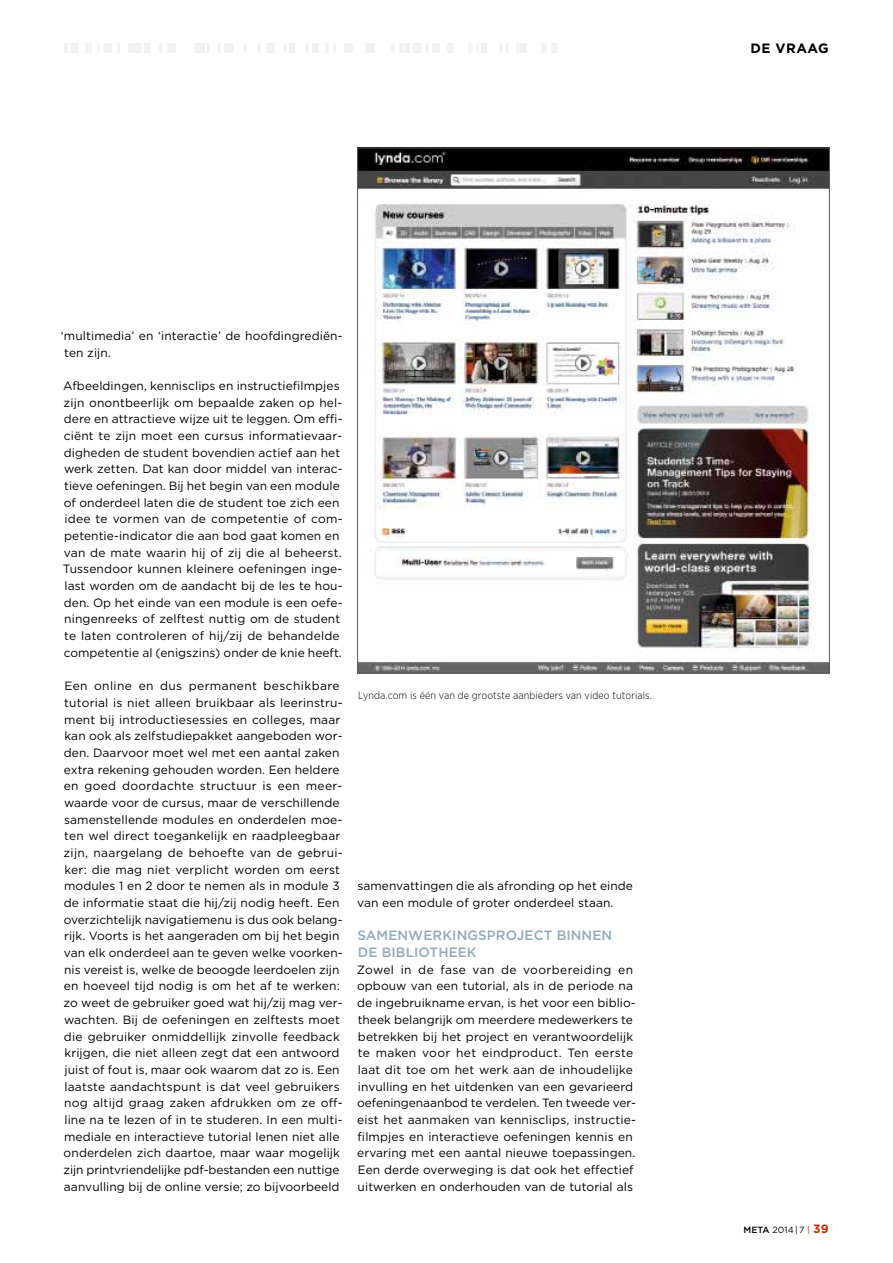
<style>
.page{position:relative;width:893px;height:1263px;background:#fff}
.page>*{position:absolute;margin:0;border:0;box-sizing:border-box;transform-origin:0 0}
.t1{font:500 13.5px "Gotham";letter-spacing:.005em;color:#92aaba}
.t2{font:700 13.5px "Gotham";letter-spacing:.04em;color:#000}
.t3{font:12px/16.6px "Gotham";letter-spacing:.005em;color:#000}
.t4{font:300 10.5px "Gotham Narrow";letter-spacing:.01em;color:#000}
.t5{font:9px "Gotham";color:#000}
.s1{font-weight:500}
.s2{color:#c02d05}
.s3{font-weight:700;font-size:12px;color:#c02d05}
</style>
<div class="page">
<img style="left:359px;top:150px;width:469px;height:521px">
<svg style="left:218px;top:44px;width:2px;height:9px"></svg>
<svg style="left:117px;top:44px;width:3px;height:9px"></svg>
<div style="left:413px;top:44px;width:7px;height:9px;background:#f6f7f8"></div>
<svg style="left:499px;top:44px;width:10px;height:9px"></svg>
<svg style="left:159px;top:44px;width:3px;height:9px"></svg>
<svg style="left:325px;top:44px;width:11px;height:9px"></svg>
<div style="left:432px;top:44px;width:7px;height:9px;background:#f6f7f8"></div>
<svg style="left:425px;top:44px;width:3px;height:9px"></svg>
<div style="left:85px;top:44px;width:7px;height:9px;background:#f6f7f8"></div>
<svg style="left:257px;top:44px;width:4px;height:9px"></svg>
<svg style="left:97px;top:44px;width:3px;height:9px"></svg>
<div style="left:267px;top:44px;width:7px;height:9px;background:#f6f7f8"></div>
<div style="left:103px;top:44px;width:8px;height:9px;background:#f6f7f8"></div>
<div style="left:313px;top:44px;width:6px;height:9px;background:#f6f7f8"></div>
<div style="left:404px;top:44px;width:6px;height:9px;background:#f6f7f8"></div>
<div style="left:71px;top:44px;width:6px;height:9px;background:#f6f7f8"></div>
<div style="left:167px;top:44px;width:9px;height:9px;background:#f6f7f8"></div>
<div style="left:345px;top:44px;width:8px;height:9px;background:#f6f7f8"></div>
<div style="left:447px;top:44px;width:5px;height:9px;background:#f6f7f8"></div>
<div style="left:224px;top:44px;width:10px;height:9px;background:#f6f7f8"></div>
<div style="left:365px;top:44px;width:10px;height:9px;background:#f6f7f8"></div>
<div style="left:481px;top:44px;width:6px;height:9px;background:#f6f7f8"></div>
<svg style="left:469px;top:44px;width:10px;height:9px"></svg>
<div style="left:289px;top:44px;width:5px;height:9px;background:#f6f7f8"></div>
<div style="left:551px;top:44px;width:5px;height:9px;background:#f6f7f8"></div>
<div style="left:129px;top:44px;width:12px;height:9px;background:#f6f7f8"></div>
<div style="left:195px;top:44px;width:9px;height:9px;background:#f6f7f8"></div>
<svg style="left:244px;top:44px;width:2px;height:9px"></svg>
<div style="left:516px;top:44px;width:10px;height:9px;background:#f6f7f8"></div>
<svg style="left:306px;top:44px;width:3px;height:9px"></svg>
<svg style="left:391px;top:44px;width:11px;height:9px"></svg>
<svg style="left:64px;top:44px;width:3px;height:9px"></svg>
<svg style="left:284px;top:44px;width:3px;height:9px"></svg>
<div style="left:541px;top:44px;width:5px;height:9px;background:#f6f7f8"></div>
<div style="left:144px;top:44px;width:6px;height:9px;background:#f6f7f8"></div>
<svg style="left:208px;top:44px;width:2px;height:9px"></svg>
<p class="t2" style="left:750px;top:40px;width:78px">DE VRAAG</p>
<p class="t3" style="left:61px;top:327px;width:283px">‘multimedia’ en ‘interactie’ de hoofdingrediën&shy;ten zijn.</p>
<p class="t3" style="left:63px;top:377px;width:281px">Afbeeldingen, kennisclips en instructiefilmpjes zijn onontbeerlijk om bepaalde zaken op hel&shy;dere en attractieve wijze uit te leggen. Om effi&shy;ciënt te zijn moet een cursus informatievaar&shy;digheden de student bovendien actief aan het werk zetten. Dat kan door middel van interac&shy;tieve oefeningen. Bij het begin van een module of onderdeel laten die de student toe zich een idee te vormen van de competentie of com&shy;petentie-indicator die aan bod gaat komen en van de mate waarin hij of zij die al beheerst.<br>Tussendoor kunnen kleinere oefeningen inge&shy;last worden om de aandacht bij de les te hou&shy;den. Op het einde van een module is een oefe&shy;ningenreeks of zelftest nuttig om de student te laten controleren of hij/zij de behandelde competentie al (enigszins) onder de knie heeft.</p>
<p class="t3" style="left:64px;top:677px;width:281px">Een online en dus permanent beschikbare tutorial is niet alleen bruikbaar als leerinstru&shy;ment bij introductiesessies en colleges, maar kan ook als zelfstudiepakket aangeboden wor&shy;den. Daarvoor moet wel met een aantal zaken extra rekening gehouden worden. Een heldere en goed doordachte structuur is een meer&shy;waarde voor de cursus, maar de verschillende samenstellende modules en onderdelen moe&shy;ten wel direct toegankelijk en raadpleegbaar zijn, naargelang de behoefte van de gebrui&shy;ker: die mag niet verplicht worden om eerst modules 1 en 2 door te nemen als in module 3 de informatie staat die hij/zij nodig heeft. Een overzichtelijk navigatiemenu is dus ook belang&shy;rijk. Voorts is het aangeraden om bij het begin van elk onderdeel aan te geven welke voorken&shy;nis vereist is, welke de beoogde leerdoelen zijn en hoeveel tijd nodig is om het af te werken: zo weet de gebruiker goed wat hij/zij mag ver&shy;wachten. Bij de oefeningen en zelftests moet die gebruiker onmiddellijk zinvolle feedback krijgen, die niet alleen zegt dat een antwoord juist of fout is, maar ook waarom dat zo is. Een laatste aandachtspunt is dat veel gebruikers nog altijd graag zaken afdrukken om ze off&shy;line na te lezen of in te studeren. In een multi&shy;mediale en interactieve tutorial lenen niet alle onderdelen zich daartoe, maar waar mogelijk zijn printvriendelijke pdf-bestanden een nuttige aanvulling bij de online versie; zo bijvoorbeeld</p>
<p class="t4" style="left:358px;top:688px;width:295px">Lynda.com is één van de grootste aanbieders van video tutorials.</p>
<p class="t3" style="left:357px;top:877px;width:277px">samenvattingen die als afronding op het einde van een module of groter onderdeel staan.</p>
<p class="t1" style="left:357px;top:927px;width:20px">SAMEN</p>
<p class="t1" style="left:408px;top:927px;width:44px">WERKINGSP</p>
<p class="t1" style="left:496px;top:927px;width:20px">ROJECT</p>
<p class="t1" style="left:557px;top:927px;width:10px">BINNEN</p>
<p class="t1" style="left:358px;top:943px;width:67px">DEBIBLIOTHEEK</p>
<p class="t3" style="left:357px;top:961px;width:281px">Zowel in de fase van de voorbereiding en opbouw van een tutorial, als in de periode na de ingebruikname ervan, is het voor een biblio&shy;theek belangrijk om meerdere medewerkers te betrekken bij het project en verantwoordelijk te maken voor het eindproduct. Ten eerste laat dit toe om het werk aan de inhoudelijke invulling en het uitdenken van een gevarieerd oefeningenaanbod te verdelen. Ten tweede ver&shy;eist het aanmaken van kennisclips, instructie&shy;filmpjes en interactieve oefeningen kennis en ervaring met een aantal nieuwe toepassingen.<br>Een derde overweging is dat ook het effectief uitwerken en onderhouden van de tutorial als</p>
<p class="t5" style="left:744px;top:1224px;width:87px"><span class="s1">META</span> 2014 | 7 <span class="s2">|</span> <span class="s3">39</span></p>
</div>
